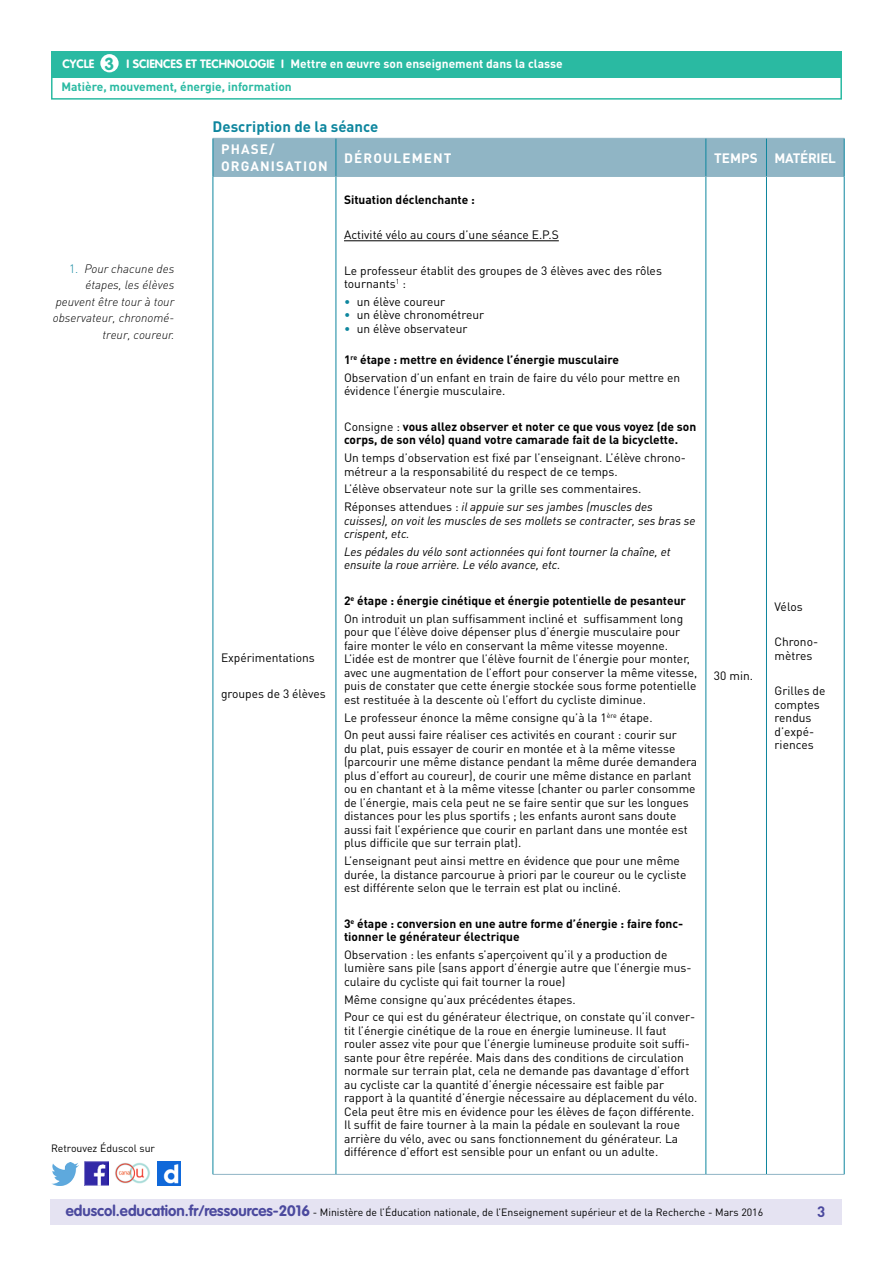
<style>
.page{position:relative;width:893px;height:1263px;background:#fff}
.page>*{position:absolute;margin:0;border:0;box-sizing:border-box;transform-origin:0 0}
.t1{font:700 17.25px "VAG Rounded Std";color:#2abaa2}
._05_Titre_de_niveau{font:700 15px "DIN Pro";color:#0e869e}
.t2{font:700 15px "DIN Pro";color:#4b499e}
.Titre_têtière_tablea{font:700 13.5px/16.2px "DIN Pro";letter-spacing:.085em;color:#fff}
.Titre_têtière_tablea-2{font:700 13.5px "DIN Pro";letter-spacing:-.02em;color:#fff}
.Texte_courant_tablea{font:12px/13.5px "DIN Pro";color:#000}
.Texte_courant_tablea-2{font:700 12px/13.5px "DIN Pro";color:#000}
.Texte_courant_tablea-3{font:italic 12px/13.5px "DIN Pro";color:#000}
._07_Texte_en_marge{font:italic 300 12px/16.5px "DIN Pro";color:#000;text-align:right}
.t3{font:700 12px "DIN Pro";color:#fff}
.t4{font:700 12px "DIN Pro";color:#2abaa2}
.t5{font:700 12px "VAG Rounded Std";color:#fff}
.t6{font:10.5px "DIN Pro";color:#000}
.s1{font-style:normal;color:#0e869e}
.s2{color:#0e869e}
.s3{font-weight:400}
.s4{font-style:normal}
.s5{font-family:"VAG Rounded Std";font-weight:700;font-size:15px;color:#4b499e}
</style>
<div class="page">
<div style="left:50px;top:1199px;width:791px;height:26px;background:#e5e3f2"></div>
<div style="left:51px;top:51px;width:791px;height:27px;background:#2abaa2"></div>
<div style="left:100px;top:54px;width:19px;height:18px;background:#fff;border-radius:50%"></div>
<img style="left:85px;top:1162px;width:23px;height:23px">
<img style="left:51px;top:1163px;width:28px;height:22px">
<img style="left:158px;top:1162px;width:22px;height:23px">
<img style="left:115px;top:1162px;width:35px;height:22px">
<div style="left:51px;top:75px;width:791px;height:25px;border:2px solid #2abaa2"></div>
<div style="left:214px;top:139px;width:630px;height:37px;background:#90b5c5"></div>
<hr style="left:213px;top:138px;width:123px;height:1px;background:#90b5c5">
<hr style="left:336px;top:138px;width:370px;height:1px;background:#90b5c5">
<hr style="left:706px;top:138px;width:60px;height:1px;background:#90b5c5">
<hr style="left:766px;top:138px;width:78px;height:1px;background:#90b5c5">
<hr style="left:213px;top:176px;width:123px;height:1px;background:#90b5c5">
<hr style="left:336px;top:176px;width:370px;height:1px;background:#90b5c5">
<hr style="left:706px;top:176px;width:60px;height:1px;background:#90b5c5">
<hr style="left:766px;top:176px;width:78px;height:1px;background:#90b5c5">
<hr style="left:213px;top:1174px;width:123px;height:1px;background:#90b5c5">
<hr style="left:336px;top:1174px;width:370px;height:1px;background:#90b5c5">
<hr style="left:706px;top:1174px;width:60px;height:1px;background:#90b5c5">
<hr style="left:766px;top:1174px;width:78px;height:1px;background:#90b5c5">
<hr style="left:213px;top:139px;width:1px;height:37px;background:#0e869e">
<hr style="left:336px;top:139px;width:1px;height:37px;background:#0e869e">
<hr style="left:706px;top:139px;width:1px;height:37px;background:#0e869e">
<hr style="left:766px;top:139px;width:1px;height:37px;background:#0e869e">
<hr style="left:844px;top:139px;width:1px;height:37px;background:#0e869e">
<hr style="left:213px;top:176px;width:1px;height:998px;background:#0e869e">
<hr style="left:336px;top:177px;width:1px;height:997px;background:#0e869e">
<hr style="left:706px;top:177px;width:1px;height:997px;background:#0e869e">
<hr style="left:766px;top:177px;width:1px;height:997px;background:#0e869e">
<hr style="left:844px;top:176px;width:1px;height:998px;background:#0e869e">
<hr style="left:344px;top:240px;width:215px;height:1px;background:#000">
<h1 class="t1" style="left:105px;top:53px;width:11px">3</h1>
<p class="t3" style="left:291px;top:56px;width:274px">Mettre en œuvre son enseignement dans la classe</p>
<p class="t5" style="left:63px;top:57px;width:33px">CYCLE</p>
<p class="t5" style="left:127px;top:57px;width:159px">I SCIENCES ET TECHNOLOGIE I</p>
<p class="t4" style="left:61px;top:79px;width:232px">Matière, mouvement, énergie, information</p>
<p class="_05_Titre_de_niveau" style="left:213px;top:117px;width:167px">Description de la séance</p>
<p class="Titre_têtière_tablea" style="left:221px;top:141px;width:108px">PHASE/<br>ORGANISATION</p>
<p class="Titre_têtière_tablea" style="left:344px;top:149px;width:109px">DÉROULEMENT</p>
<p class="Titre_têtière_tablea" style="left:714px;top:149px;width:45px">TEMPS</p>
<p class="Titre_têtière_tablea-2" style="left:775px;top:149px;width:63px">MATÉRIEL</p>
<p class="_07_Texte_en_marge" style="left:53px;top:260px;width:123px"><span class="s1">1.</span> Pour chacune des étapes, les élèves peuvent être tour à tour observateur, chronomé&shy;treur, coureur.</p>
<p class="t6" style="left:51px;top:1141px;width:106px">Retrouvez Éduscol sur</p>
<p class="Texte_courant_tablea" style="left:221px;top:651px;width:95px">Expérimentations</p>
<p class="Texte_courant_tablea" style="left:221px;top:686px;width:106px">groupes de 3 élèves</p>
<p class="Texte_courant_tablea-2" style="left:344px;top:192px;width:132px">Situation déclenchante :</p>
<p class="Texte_courant_tablea" style="left:344px;top:228px;width:216px">Activité vélo au cours d’une séance E.P.S</p>
<p class="Texte_courant_tablea" style="left:344px;top:263px;width:319px">Le professeur établit des groupes de 3 élèves avec des rôles tournants<sup>1</sup> :</p>
<p class="Texte_courant_tablea" style="left:344px;top:295px;width:103px"><span class="s2">•</span> un élève coureur</p>
<p class="Texte_courant_tablea" style="left:344px;top:308px;width:142px"><span class="s2">•</span> un élève chronométreur</p>
<p class="Texte_courant_tablea" style="left:344px;top:322px;width:125px"><span class="s2">•</span> un élève observateur</p>
<p class="Texte_courant_tablea-2" style="left:344px;top:353px;width:277px">1<sup>re</sup> étape : mettre en évidence l’énergie musculaire</p>
<p class="Texte_courant_tablea" style="left:344px;top:371px;width:338px">Observation d’un enfant en train de faire du vélo pour mettre en évidence l’énergie musculaire.</p>
<p class="Texte_courant_tablea-2" style="left:344px;top:419px;width:354px"><span class="s3">Consigne :</span> vous allez observer et noter ce que vous voyez (de son corps, de son vélo) quand votre camarade fait de la bicyclette.</p>
<p class="Texte_courant_tablea" style="left:344px;top:451px;width:343px">Un temps d’observation est fixé par l’enseignant. L’élève chrono&shy;métreur a la responsabilité du respect de ce temps.</p>
<p class="Texte_courant_tablea" style="left:344px;top:482px;width:299px">L’élève observateur note sur la grille ses commentaires.</p>
<p class="Texte_courant_tablea-3" style="left:344px;top:500px;width:353px"><span class="s4">Réponses attendues :</span> il appuie sur ses jambes (muscles des cuisses), on voit les muscles de ses mollets se contracter, ses bras se crispent, etc.</p>
<p class="Texte_courant_tablea-3" style="left:344px;top:545px;width:328px">Les pédales du vélo sont actionnées qui font tourner la chaîne, et ensuite la roue arrière. Le vélo avance, etc.</p>
<p class="Texte_courant_tablea-2" style="left:344px;top:593px;width:343px">2<sup>e</sup> étape : énergie cinétique et énergie potentielle de pesanteur</p>
<p class="Texte_courant_tablea" style="left:344px;top:611px;width:355px">On introduit un plan suffisamment incliné et suffisamment long pour que l’élève doive dépenser plus d’énergie musculaire pour faire monter le vélo en conservant la même vitesse moyenne.<br>L’idée est de montrer que l’élève fournit de l’énergie pour monter, avec une augmentation de l’effort pour conserver la même vitesse, puis de constater que cette énergie stockée sous forme potentielle est restituée à la descente où l’effort du cycliste diminue.</p>
<p class="Texte_courant_tablea" style="left:344px;top:710px;width:310px">Le professeur énonce la même consigne qu’à la 1<sup>ère</sup> étape.</p>
<p class="Texte_courant_tablea" style="left:344px;top:728px;width:355px">On peut aussi faire réaliser ces activités en courant : courir sur<br>du plat, puis essayer de courir en montée et à la même vitesse (parcourir une même distance pendant la même durée demandera plus d’effort au coureur), de courir une même distance en parlant ou en chantant et à la même vitesse (chanter ou parler consomme de l’énergie, mais cela peut ne se faire sentir que sur les longues distances pour les plus sportifs ; les enfants auront sans doute aussi fait l’expérience que courir en parlant dans une montée est plus difficile que sur terrain plat).</p>
<p class="Texte_courant_tablea" style="left:344px;top:854px;width:344px">L’enseignant peut ainsi mettre en évidence que pour une même durée, la distance parcourue à priori par le coureur ou le cycliste est différente selon que le terrain est plat ou incliné.</p>
<p class="Texte_courant_tablea-2" style="left:344px;top:916px;width:341px">3<sup>e</sup> étape : conversion en une autre forme d’énergie : faire fonc&shy;tionner le générateur électrique</p>
<p class="Texte_courant_tablea" style="left:344px;top:947px;width:349px">Observation : les enfants s’aperçoivent qu’il y a production de lumière sans pile (sans apport d’énergie autre que l’énergie mus&shy;culaire du cycliste qui fait tourner la roue)</p>
<p class="Texte_courant_tablea" style="left:344px;top:992px;width:233px">Même consigne qu’aux précédentes étapes.</p>
<p class="Texte_courant_tablea" style="left:344px;top:1010px;width:355px">Pour ce qui est du générateur électrique, on constate qu’il conver&shy;tit l’énergie cinétique de la roue en énergie lumineuse. Il faut rouler assez vite pour que l’énergie lumineuse produite soit suffi&shy;sante pour être repérée. Mais dans des conditions de circulation normale sur terrain plat, cela ne demande pas davantage d’effort au cycliste car la quantité d’énergie nécessaire est faible par rapport à la quantité d’énergie nécessaire au déplacement du vélo.<br>Cela peut être mis en évidence pour les élèves de façon différente.<br>Il suffit de faire tourner à la main la pédale en soulevant la roue arrière du vélo, avec ou sans fonctionnement du générateur. La différence d’effort est sensible pour un enfant ou un adulte.</p>
<p class="Texte_courant_tablea" style="left:714px;top:669px;width:41px">30 min.</p>
<p class="Texte_courant_tablea" style="left:775px;top:599px;width:30px">Vélos</p>
<p class="Texte_courant_tablea" style="left:775px;top:635px;width:45px">Chrono&shy;mètres</p>
<p class="Texte_courant_tablea" style="left:775px;top:684px;width:52px">Grilles de comptes rendus d’expé&shy;riences</p>
<p class="t6" style="left:66px;top:1205px;width:699px"><span class="s5">eduscol.education.fr/ressources-2016</span> - Ministère de l’Éducation nationale, de l’Enseignement supérieur et de la Recherche - Mars 2016</p>
<p class="t2" style="left:817px;top:1201px;width:10px">3</p>
</div>
